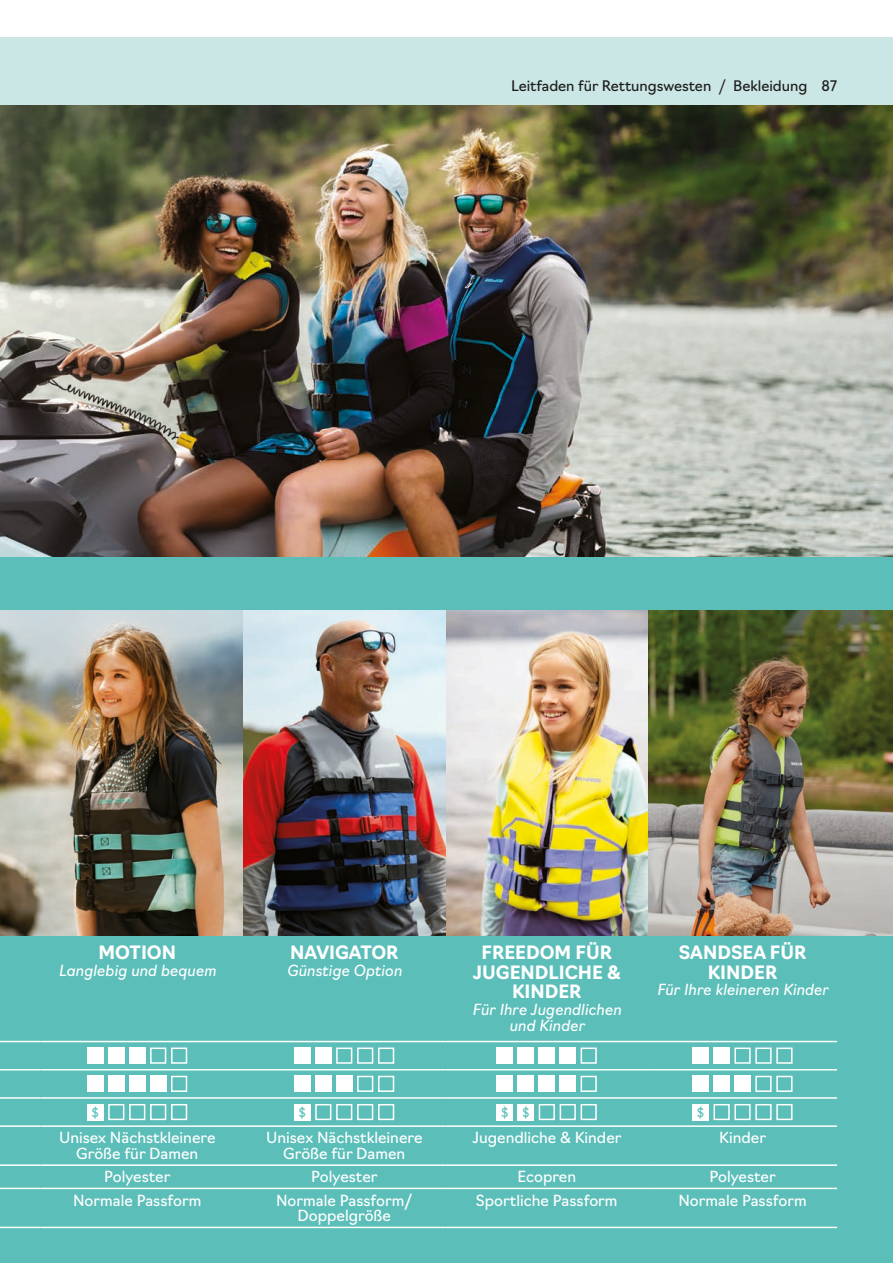
<style>
.page{position:relative;width:893px;height:1263px;background:#fff}
.page>*{position:absolute;margin:0;border:0;box-sizing:border-box;transform-origin:0 0}
.t1{font:700 18px/19.5px "Navigo";color:#fff;text-align:center}
.t2{font:15px/15.8px "Navigo";color:#fff;text-align:center}
.t3{font:italic 15px/16.5px "Navigo";color:#fff;text-align:center}
.t4{font:14.25px "Navigo";color:#1d1d1b}
.t5{font:12px "Navigo";color:#5bbeb9}
.s1{font-weight:300}
</style>
<div class="page">
<div style="left:0;top:37px;width:893px;height:1226px;background:#5bbeb9"></div>
<hr style="left:0;top:1041px;width:40px;height:1px;background:#fff">
<hr style="left:40px;top:1041px;width:203px;height:1px;background:#fff">
<hr style="left:243px;top:1041px;width:203px;height:1px;background:#fff">
<hr style="left:446px;top:1041px;width:202px;height:1px;background:#fff">
<hr style="left:648px;top:1041px;width:189px;height:1px;background:#fff">
<hr style="left:0;top:1069px;width:40px;height:1px;background:#fff">
<hr style="left:40px;top:1069px;width:203px;height:1px;background:#fff">
<hr style="left:243px;top:1069px;width:203px;height:1px;background:#fff">
<hr style="left:446px;top:1069px;width:202px;height:1px;background:#fff">
<hr style="left:648px;top:1069px;width:189px;height:1px;background:#fff">
<hr style="left:0;top:1097px;width:40px;height:2px;background:#fff">
<hr style="left:40px;top:1097px;width:203px;height:2px;background:#fff">
<hr style="left:243px;top:1097px;width:203px;height:2px;background:#fff">
<hr style="left:446px;top:1097px;width:202px;height:2px;background:#fff">
<hr style="left:648px;top:1097px;width:189px;height:2px;background:#fff">
<hr style="left:0;top:1125px;width:40px;height:2px;background:#fff">
<hr style="left:40px;top:1125px;width:203px;height:2px;background:#fff">
<hr style="left:243px;top:1125px;width:203px;height:2px;background:#fff">
<hr style="left:446px;top:1125px;width:202px;height:2px;background:#fff">
<hr style="left:648px;top:1125px;width:189px;height:2px;background:#fff">
<hr style="left:0;top:1164px;width:40px;height:2px;background:#fff">
<hr style="left:40px;top:1164px;width:203px;height:2px;background:#fff">
<hr style="left:243px;top:1164px;width:203px;height:2px;background:#fff">
<hr style="left:446px;top:1164px;width:202px;height:2px;background:#fff">
<hr style="left:648px;top:1164px;width:189px;height:2px;background:#fff">
<hr style="left:0;top:1188px;width:40px;height:1px;background:#fff">
<hr style="left:40px;top:1188px;width:203px;height:1px;background:#fff">
<hr style="left:243px;top:1188px;width:203px;height:1px;background:#fff">
<hr style="left:446px;top:1188px;width:202px;height:1px;background:#fff">
<hr style="left:648px;top:1188px;width:189px;height:1px;background:#fff">
<hr style="left:0;top:1227px;width:40px;height:1px;background:#fff">
<hr style="left:40px;top:1227px;width:203px;height:1px;background:#fff">
<hr style="left:243px;top:1227px;width:203px;height:1px;background:#fff">
<hr style="left:446px;top:1227px;width:202px;height:1px;background:#fff">
<hr style="left:648px;top:1227px;width:189px;height:1px;background:#fff">
<div style="left:87px;top:1047px;width:16px;height:17px;background:#fff"></div>
<div style="left:108px;top:1047px;width:16px;height:17px;background:#fff"></div>
<div style="left:129px;top:1047px;width:16px;height:17px;background:#fff"></div>
<div style="left:150px;top:1047px;width:16px;height:17px;border:2px solid #fff"></div>
<div style="left:171px;top:1047px;width:16px;height:17px;border:2px solid #fff"></div>
<div style="left:294px;top:1047px;width:16px;height:17px;background:#fff"></div>
<div style="left:315px;top:1047px;width:16px;height:17px;background:#fff"></div>
<div style="left:336px;top:1047px;width:16px;height:17px;border:2px solid #fff"></div>
<div style="left:357px;top:1047px;width:16px;height:17px;border:2px solid #fff"></div>
<div style="left:378px;top:1047px;width:16px;height:17px;border:2px solid #fff"></div>
<div style="left:497px;top:1047px;width:16px;height:17px;background:#fff"></div>
<div style="left:518px;top:1047px;width:16px;height:17px;background:#fff"></div>
<div style="left:539px;top:1047px;width:16px;height:17px;background:#fff"></div>
<div style="left:560px;top:1047px;width:16px;height:17px;background:#fff"></div>
<div style="left:581px;top:1047px;width:16px;height:17px;border:2px solid #fff"></div>
<div style="left:693px;top:1047px;width:16px;height:17px;background:#fff"></div>
<div style="left:713px;top:1047px;width:17px;height:17px;background:#fff"></div>
<div style="left:734px;top:1047px;width:17px;height:17px;border:2px solid #fff"></div>
<div style="left:755px;top:1047px;width:17px;height:17px;border:2px solid #fff"></div>
<div style="left:776px;top:1047px;width:16px;height:17px;border:2px solid #fff"></div>
<div style="left:87px;top:1076px;width:16px;height:16px;background:#fff"></div>
<div style="left:108px;top:1076px;width:16px;height:16px;background:#fff"></div>
<div style="left:129px;top:1076px;width:16px;height:16px;background:#fff"></div>
<div style="left:150px;top:1076px;width:16px;height:16px;background:#fff"></div>
<div style="left:171px;top:1076px;width:16px;height:16px;border:2px solid #fff"></div>
<div style="left:294px;top:1076px;width:16px;height:16px;background:#fff"></div>
<div style="left:315px;top:1076px;width:16px;height:16px;background:#fff"></div>
<div style="left:336px;top:1076px;width:16px;height:16px;background:#fff"></div>
<div style="left:357px;top:1076px;width:16px;height:16px;border:2px solid #fff"></div>
<div style="left:378px;top:1076px;width:16px;height:16px;border:2px solid #fff"></div>
<div style="left:497px;top:1076px;width:16px;height:16px;background:#fff"></div>
<div style="left:518px;top:1076px;width:16px;height:16px;background:#fff"></div>
<div style="left:539px;top:1076px;width:16px;height:16px;background:#fff"></div>
<div style="left:560px;top:1076px;width:16px;height:16px;background:#fff"></div>
<div style="left:581px;top:1076px;width:16px;height:16px;border:2px solid #fff"></div>
<div style="left:693px;top:1076px;width:16px;height:16px;background:#fff"></div>
<div style="left:713px;top:1076px;width:17px;height:16px;background:#fff"></div>
<div style="left:734px;top:1076px;width:17px;height:16px;background:#fff"></div>
<div style="left:755px;top:1076px;width:17px;height:16px;border:2px solid #fff"></div>
<div style="left:776px;top:1076px;width:16px;height:16px;border:2px solid #fff"></div>
<div style="left:87px;top:1104px;width:16px;height:16px;background:#fff"></div>
<div style="left:108px;top:1104px;width:16px;height:16px;border:2px solid #fff"></div>
<div style="left:129px;top:1104px;width:16px;height:16px;border:2px solid #fff"></div>
<div style="left:150px;top:1104px;width:16px;height:16px;border:2px solid #fff"></div>
<div style="left:171px;top:1104px;width:16px;height:16px;border:2px solid #fff"></div>
<div style="left:294px;top:1104px;width:16px;height:16px;background:#fff"></div>
<div style="left:315px;top:1104px;width:16px;height:16px;border:2px solid #fff"></div>
<div style="left:336px;top:1104px;width:16px;height:16px;border:2px solid #fff"></div>
<div style="left:357px;top:1104px;width:16px;height:16px;border:2px solid #fff"></div>
<div style="left:378px;top:1104px;width:16px;height:16px;border:2px solid #fff"></div>
<div style="left:497px;top:1104px;width:16px;height:16px;background:#fff"></div>
<div style="left:518px;top:1104px;width:16px;height:16px;background:#fff"></div>
<div style="left:539px;top:1104px;width:16px;height:16px;border:2px solid #fff"></div>
<div style="left:560px;top:1104px;width:16px;height:16px;border:2px solid #fff"></div>
<div style="left:581px;top:1104px;width:16px;height:16px;border:2px solid #fff"></div>
<div style="left:693px;top:1104px;width:16px;height:16px;background:#fff"></div>
<div style="left:713px;top:1104px;width:17px;height:16px;border:2px solid #fff"></div>
<div style="left:734px;top:1104px;width:17px;height:16px;border:2px solid #fff"></div>
<div style="left:755px;top:1104px;width:17px;height:16px;border:2px solid #fff"></div>
<div style="left:776px;top:1104px;width:16px;height:16px;border:2px solid #fff"></div>
<img style="left:0;top:105px;width:893px;height:451px">
<img style="left:0;top:611px;width:648px;height:324px">
<img style="left:648px;top:611px;width:245px;height:324px">
<img style="left:243px;top:611px;width:203px;height:324px">
<div style="left:0;top:37px;width:893px;height:68px;background:#cae7e5"></div>
<p class="t4" style="left:645px;top:75px;width:193px">Kategorie <span class="s1">/</span> Bekleidung 87</p>
<p class="t4" style="left:511px;top:75px;width:202px">Leitfaden für Rettungswesten</p>
<p class="t1" style="left:98px;top:941px;width:79px">MOTION</p>
<p class="t3" style="left:58px;top:960px;width:159px">Langlebig und bequem</p>
<p class="t1" style="left:290px;top:941px;width:110px">NAVIGATOR</p>
<p class="t3" style="left:287px;top:960px;width:117px">Günstige Option</p>
<p class="t1" style="left:473px;top:941px;width:149px">FREEDOM FÜR<br>JUGENDLICHE &amp;<br>KINDER</p>
<p class="t3" style="left:472px;top:999px;width:150px">Für Ihre Jugendlichen und Kinder</p>
<p class="t1" style="left:679px;top:941px;width:129px">SANDSEA FÜR<br>KINDER</p>
<p class="t3" style="left:657px;top:980px;width:173px">Für Ihre kleineren Kinder</p>
<p class="t5" style="left:92px;top:1103px;width:8px">$</p>
<p class="t5" style="left:299px;top:1103px;width:8px">$</p>
<p class="t5" style="left:501px;top:1103px;width:8px">$</p>
<p class="t5" style="left:522px;top:1103px;width:8px">$</p>
<p class="t5" style="left:697px;top:1103px;width:8px">$</p>
<p class="t2" style="left:59px;top:1129px;width:158px">Unisex Nächstkleinere<br>Größe für Damen</p>
<p class="t2" style="left:266px;top:1129px;width:158px">Unisex Nächstkleinere<br>Größe für Damen</p>
<p class="t2" style="left:472px;top:1129px;width:151px">Jugendliche &amp; Kinder</p>
<p class="t2" style="left:719px;top:1129px;width:48px">Kinder</p>
<p class="t2" style="left:104px;top:1168px;width:68px">Polyester</p>
<p class="t2" style="left:311px;top:1168px;width:68px">Polyester</p>
<p class="t2" style="left:517px;top:1168px;width:60px">Ecopren</p>
<p class="t2" style="left:710px;top:1168px;width:68px">Polyester</p>
<p class="t2" style="left:73px;top:1191px;width:130px">Normale Passform</p>
<p class="t2" style="left:276px;top:1191px;width:138px">Normale Passform/<br>Doppelgröße</p>
<p class="t2" style="left:476px;top:1191px;width:143px">Sportliche Passform</p>
<p class="t2" style="left:678px;top:1191px;width:130px">Normale Passform</p>
</div>
